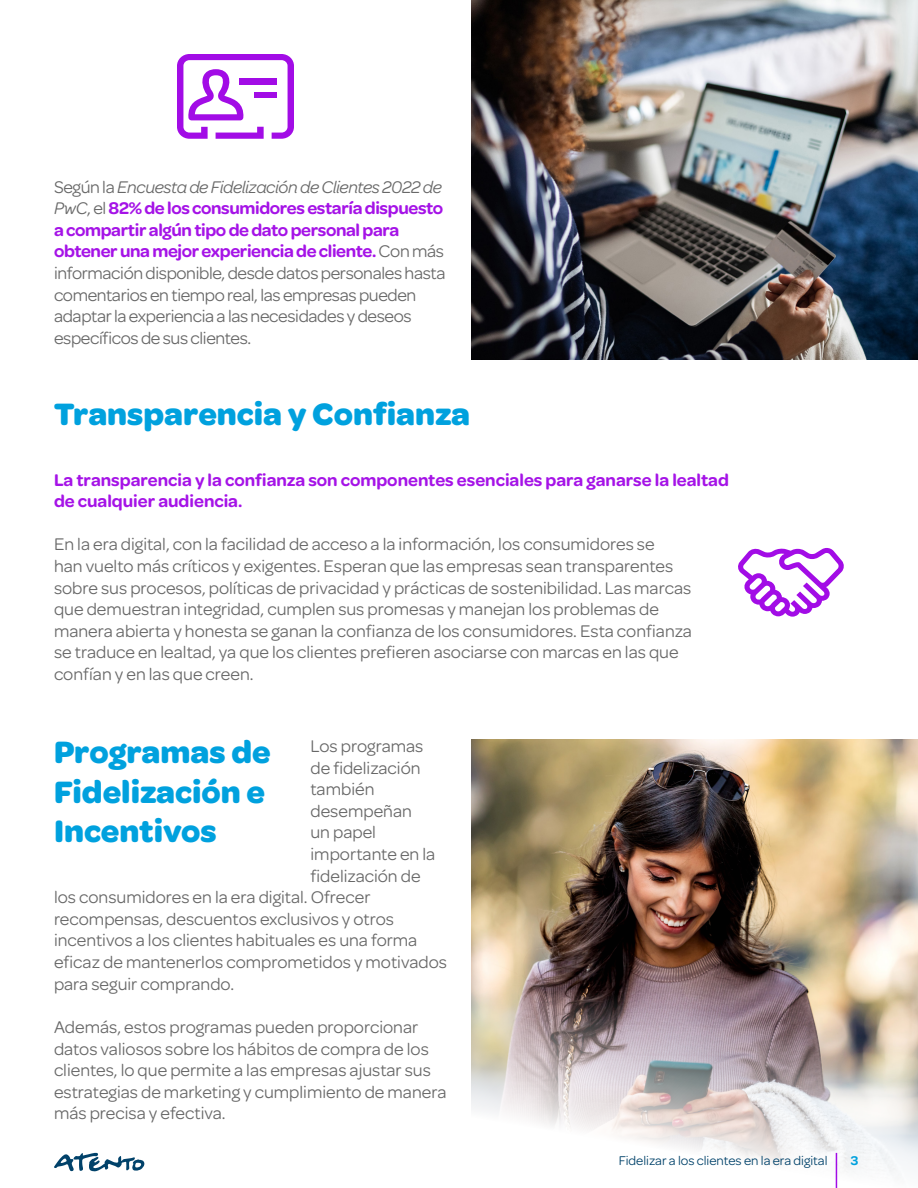
<style>
.page{position:relative;width:918px;height:1188px;background:#fff}
.page>*{position:absolute;margin:0;border:0;box-sizing:border-box;transform-origin:0 0}
.t1{font:700 33px/39.6px "Omnes";color:#00a1de}
.t2{font:18px/21.6px "Omnes";color:#686868}
.t3{font:18px/21.6px "Omnes";letter-spacing:-.02em;color:#686868}
.t4{font:600 18px/21.6px "Omnes";color:#a513e7}
.t5{font:13.5px "Omnes";color:#01426a}
.t6{font:600 13.5px "Omnes";color:#00a1de}
.s1{font-style:italic}
.s2{font-weight:600;color:#a513e7}
</style>
<div class="page">
<img style="left:471px;top:740px;width:447px;height:448px">
<svg style="left:54px;top:1153px;width:91px;height:19px"></svg>
<hr style="left:836px;top:1153px;width:1px;height:35px;background:#a20ce6">
<img style="left:471px;top:0;width:447px;height:360px">
<svg style="left:177px;top:54px;width:117px;height:85px"></svg>
<svg style="left:738px;top:548px;width:106px;height:69px"></svg>
<p class="t3" style="left:54px;top:175px;width:393px">Según la <span class="s1">Encuesta de Fidelización de Clientes 2022 de PwC</span>, el <span class="s2">82% de los consumidores estaría dispuesto a compartir algún tipo de dato personal para obtener una mejor experiencia de cliente.</span> Con más información disponible, desde datos personales hasta comentarios en tiempo real, las empresas pueden adaptar la experiencia a las necesidades y deseos específicos de sus clientes.</p>
<h1 class="t1" style="left:54px;top:393px;width:418px">Transparencia y Confianza</h1>
<p class="t4" style="left:54px;top:468px;width:677px">La transparencia y la confianza son componentes esenciales para ganarse la lealtad de cualquier audiencia.</p>
<p class="t2" style="left:54px;top:533px;width:640px">En la era digital, con la facilidad de acceso a la información, los consumidores se<br>han vuelto más críticos y exigentes. Esperan que las empresas sean transparentes sobre sus procesos, políticas de privacidad y prácticas de sostenibilidad. Las marcas que demuestran integridad, cumplen sus promesas y manejan los problemas de manera abierta y honesta se ganan la confianza de los consumidores. Esta confianza se traduce en lealtad, ya que los clientes prefieren asociarse con marcas en las que confían y en las que creen.</p>
<h1 class="t1" style="left:54px;top:731px;width:218px">Programas de<br>Fidelización e<br>Incentivos</h1>
<p class="t2" style="left:311px;top:734px;width:114px">Los programas</p>
<p class="t2" style="left:311px;top:756px;width:112px">de fidelización</p>
<p class="t2" style="left:311px;top:777px;width:65px">también</p>
<p class="t2" style="left:311px;top:799px;width:103px">desempeñan</p>
<p class="t2" style="left:311px;top:821px;width:67px">un papel</p>
<p class="t2" style="left:311px;top:842px;width:126px">importante en la</p>
<p class="t2" style="left:311px;top:864px;width:112px">fidelización de</p>
<p class="t2" style="left:54px;top:885px;width:318px">los consumidores en la era digital. Ofrecer</p>
<p class="t2" style="left:54px;top:907px;width:342px">recompensas, descuentos exclusivos y otros</p>
<p class="t2" style="left:54px;top:929px;width:365px">incentivos a los clientes habituales es una forma</p>
<p class="t2" style="left:54px;top:950px;width:395px">eficaz de mantenerlos comprometidos y motivados</p>
<p class="t2" style="left:54px;top:972px;width:182px">para seguir comprando.</p>
<p class="t2" style="left:54px;top:1015px;width:394px">Además, estos programas pueden proporcionar datos valiosos sobre los hábitos de compra de los clientes, lo que permite a las empresas ajustar sus estrategias de marketing y cumplimiento de manera más precisa y efectiva.</p>
<p class="t5" style="left:619px;top:1152px;width:210px">Fidelizar a los clientes en la era digital</p>
<p class="t6" style="left:851px;top:1151px;width:9px">3</p>
</div>
